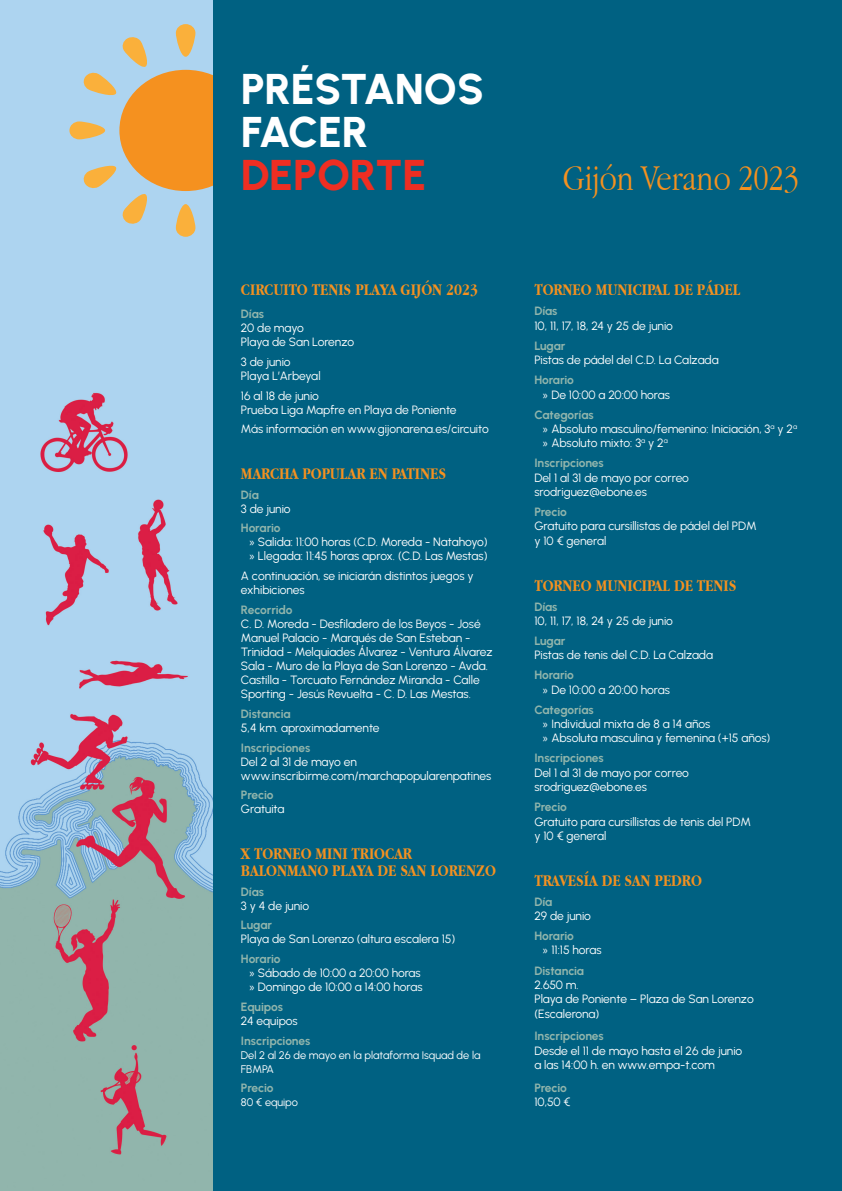
<style>
.page{position:relative;width:842px;height:1191px;background:#006182}
.page>*{position:absolute;margin:0;border:0;box-sizing:border-box;transform-origin:0 0}
.t1{font:800 43px "Urbanist";letter-spacing:-.015em;color:#fff}
.t2{font:800 43px "Urbanist";letter-spacing:-.005em;color:#ee2e22}
.t3{font:300 38px "Apple Garamond";color:#f5911f}
.t4{font:700 17px "Apple Garamond";color:#f5911f}
.t5{font:12px/14px "Urbanist";letter-spacing:-.005em;color:#fff}
.t6{font:700 12px "Urbanist";letter-spacing:-.01em;color:#91b5ac}
.t7{font:11px/14px "Urbanist";letter-spacing:-.005em;color:#fff}
.s1{font-family:"Myriad Pro"}
</style>
<div class="page">
<img style="left:0;top:0;width:213px;height:1191px">
<div style="left:176px;top:24px;width:19px;height:33px;background:#fab03b;border-radius:9px"></div>
<svg style="left:69px;top:36px;width:144px;height:189px;background:#ccb997"></svg>
<svg style="left:176px;top:204px;width:19px;height:33px"></svg>
<p class="t1" style="left:241px;top:61px;width:245px">PRÉSTANOS</p>
<p class="t1" style="left:241px;top:104px;width:129px">FACER</p>
<p class="t2" style="left:241px;top:147px;width:187px">DEPORTE</p>
<p class="t3" style="left:563px;top:155px;width:238px">Gijón Verano 2023</p>
<p class="t4" style="left:241px;top:280px;width:239px">CIRCUITO TENIS PLAYA GIJÓN 2023</p>
<p class="t6" style="left:241px;top:306px;width:25px">Días</p>
<p class="t5" style="left:241px;top:320px;width:64px">20 de mayo</p>
<p class="t5" style="left:241px;top:335px;width:115px">Playa de San Lorenzo</p>
<p class="t5" style="left:241px;top:354px;width:51px">3 de junio</p>
<p class="t5" style="left:241px;top:368px;width:81px">Playa L’Arbeyal</p>
<p class="t5" style="left:241px;top:388px;width:79px">16 al 18 de junio</p>
<p class="t5" style="left:241px;top:402px;width:217px">Prueba Liga Mapfre en Playa de Poniente</p>
<p class="t5" style="left:241px;top:422px;width:249px">Más información en www.gijonarena.es/circuito</p>
<p class="t4" style="left:241px;top:464px;width:207px">MARCHA POPULAR EN PATINES</p>
<p class="t6" style="left:241px;top:486px;width:19px">Día</p>
<p class="t5" style="left:241px;top:501px;width:51px">3 de junio</p>
<p class="t6" style="left:241px;top:520px;width:41px">Horario</p>
<p class="t5" style="left:249px;top:535px;width:240px"><span class="s1">»</span> Salida: 11:00 horas (C.D. Moreda - Natahoyo)</p>
<p class="t5" style="left:249px;top:549px;width:240px"><span class="s1">»</span> Llegada: 11:45 horas aprox. (C.D. Las Mestas)</p>
<p class="t5" style="left:241px;top:568px;width:234px">A continuación, se iniciarán distintos juegos y exhibiciones</p>
<p class="t6" style="left:241px;top:602px;width:53px">Recorrido</p>
<p class="t5" style="left:241px;top:616px;width:253px">C. D. Moreda - Desfiladero de los Beyos - José Manuel Palacio - Marqués de San Esteban - Trinidad - Melquiades Álvarez - Ventura Álvarez Sala - Muro de la Playa de San Lorenzo - Avda.<br>Castilla - Torcuato Fernández Miranda - Calle Sporting - Jesús Revuelta - C. D. Las Mestas.</p>
<p class="t6" style="left:241px;top:705px;width:51px">Distancia</p>
<p class="t5" style="left:241px;top:720px;width:140px">5,4 km. aproximadamente</p>
<p class="t6" style="left:241px;top:739px;width:71px">Inscripciones</p>
<p class="t5" style="left:241px;top:754px;width:117px">Del 2 al 31 de mayo en</p>
<p class="t5" style="left:241px;top:768px;width:252px">www.inscribirme.com/marchapopularenpatines</p>
<p class="t6" style="left:241px;top:787px;width:34px">Precio</p>
<p class="t5" style="left:241px;top:802px;width:45px">Gratuita</p>
<p class="t4" style="left:241px;top:843px;width:173px">X TORNEO MINI TRIOCAR</p>
<p class="t4" style="left:241px;top:861px;width:256px">BALONMANO PLAYA DE SAN LORENZO</p>
<p class="t6" style="left:241px;top:883px;width:25px">Días</p>
<p class="t5" style="left:241px;top:898px;width:70px">3 y 4 de junio</p>
<p class="t6" style="left:241px;top:917px;width:33px">Lugar</p>
<p class="t5" style="left:241px;top:931px;width:216px">Playa de San Lorenzo (altura escalera 15)</p>
<p class="t6" style="left:241px;top:951px;width:41px">Horario</p>
<p class="t5" style="left:249px;top:965px;width:173px"><span class="s1">»</span> Sábado de 10:00 a 20:00 horas</p>
<p class="t5" style="left:249px;top:979px;width:175px"><span class="s1">»</span> Domingo de 10:00 a 14:00 horas</p>
<p class="t6" style="left:241px;top:998px;width:44px">Equipos</p>
<p class="t5" style="left:241px;top:1013px;width:58px">24 equipos</p>
<p class="t6" style="left:241px;top:1032px;width:71px">Inscripciones</p>
<p class="t7" style="left:241px;top:1047px;width:241px">Del 2 al 26 de mayo en la plataforma Isquad de la<br>FBMPA</p>
<p class="t6" style="left:241px;top:1080px;width:34px">Precio</p>
<p class="t7" style="left:241px;top:1095px;width:59px">80 € equipo</p>
<p class="t4" style="left:534px;top:280px;width:207px">TORNEO MUNICIPAL DE PÁDEL</p>
<p class="t6" style="left:534px;top:303px;width:25px">Días</p>
<p class="t5" style="left:534px;top:318px;width:140px">10, 11, 17, 18, 24 y 25 de junio</p>
<p class="t6" style="left:534px;top:338px;width:33px">Lugar</p>
<p class="t5" style="left:534px;top:353px;width:186px">Pistas de pádel del C.D. La Calzada</p>
<p class="t6" style="left:534px;top:372px;width:41px">Horario</p>
<p class="t5" style="left:543px;top:387px;width:129px"><span class="s1">»</span> De 10:00 a 20:00 horas</p>
<p class="t6" style="left:534px;top:406px;width:61px">Categorías</p>
<p class="t5" style="left:543px;top:421px;width:256px"><span class="s1">»</span> Absoluto masculino/femenino: Iniciación, 3<sup>a</sup> y 2<sup>a</sup></p>
<p class="t5" style="left:543px;top:436px;width:126px"><span class="s1">»</span> Absoluto mixto: 3<sup>a</sup> y 2<sup>a</sup></p>
<p class="t6" style="left:534px;top:455px;width:71px">Inscripciones</p>
<p class="t5" style="left:534px;top:470px;width:156px">Del 1 al 31 de mayo por correo</p>
<p class="t5" style="left:534px;top:484px;width:114px">srodriguez@ebone.es</p>
<p class="t6" style="left:534px;top:504px;width:34px">Precio</p>
<p class="t5" style="left:534px;top:519px;width:224px">Gratuito para cursillistas de pádel del PDM</p>
<p class="t5" style="left:534px;top:533px;width:73px">y 10 € general</p>
<p class="t4" style="left:534px;top:575px;width:204px">TORNEO MUNICIPAL DE TENIS</p>
<p class="t6" style="left:534px;top:598px;width:25px">Días</p>
<p class="t5" style="left:534px;top:613px;width:140px">10, 11, 17, 18, 24 y 25 de junio</p>
<p class="t6" style="left:534px;top:633px;width:33px">Lugar</p>
<p class="t5" style="left:534px;top:648px;width:180px">Pistas de tenis del C.D. La Calzada</p>
<p class="t6" style="left:534px;top:667px;width:41px">Horario</p>
<p class="t5" style="left:543px;top:682px;width:129px"><span class="s1">»</span> De 10:00 a 20:00 horas</p>
<p class="t6" style="left:534px;top:701px;width:61px">Categorías</p>
<p class="t5" style="left:543px;top:716px;width:169px"><span class="s1">»</span> Individual mixta de 8 a 14 años</p>
<p class="t5" style="left:543px;top:731px;width:229px"><span class="s1">»</span> Absoluta masculina y femenina (+15 años)</p>
<p class="t6" style="left:534px;top:750px;width:71px">Inscripciones</p>
<p class="t5" style="left:534px;top:765px;width:156px">Del 1 al 31 de mayo por correo</p>
<p class="t5" style="left:534px;top:779px;width:114px">srodriguez@ebone.es</p>
<p class="t6" style="left:534px;top:799px;width:34px">Precio</p>
<p class="t5" style="left:534px;top:814px;width:218px">Gratuito para cursillistas de tenis del PDM</p>
<p class="t5" style="left:534px;top:828px;width:73px">y 10 € general</p>
<p class="t4" style="left:534px;top:870px;width:169px">TRAVESÍA DE SAN PEDRO</p>
<p class="t6" style="left:534px;top:893px;width:19px">Día</p>
<p class="t5" style="left:534px;top:908px;width:58px">29 de junio</p>
<p class="t6" style="left:534px;top:928px;width:41px">Horario</p>
<p class="t5" style="left:543px;top:943px;width:60px"><span class="s1">»</span> 11:15 horas</p>
<p class="t6" style="left:534px;top:962px;width:51px">Distancia</p>
<p class="t5" style="left:534px;top:977px;width:46px">2.650 m.</p>
<p class="t5" style="left:534px;top:991px;width:221px;line-height:14.4px">Playa de Poniente – Plaza de San Lorenzo (Escalerona)</p>
<p class="t6" style="left:534px;top:1028px;width:71px">Inscripciones</p>
<p class="t5" style="left:534px;top:1043px;width:209px">Desde el 11 de mayo hasta el 26 de junio</p>
<p class="t5" style="left:534px;top:1057px;width:182px">a las 14:00 h. en www.empa-t.com</p>
<p class="t6" style="left:534px;top:1080px;width:34px">Precio</p>
<p class="t5" style="left:534px;top:1094px;width:38px">10,50 €</p>
</div>
